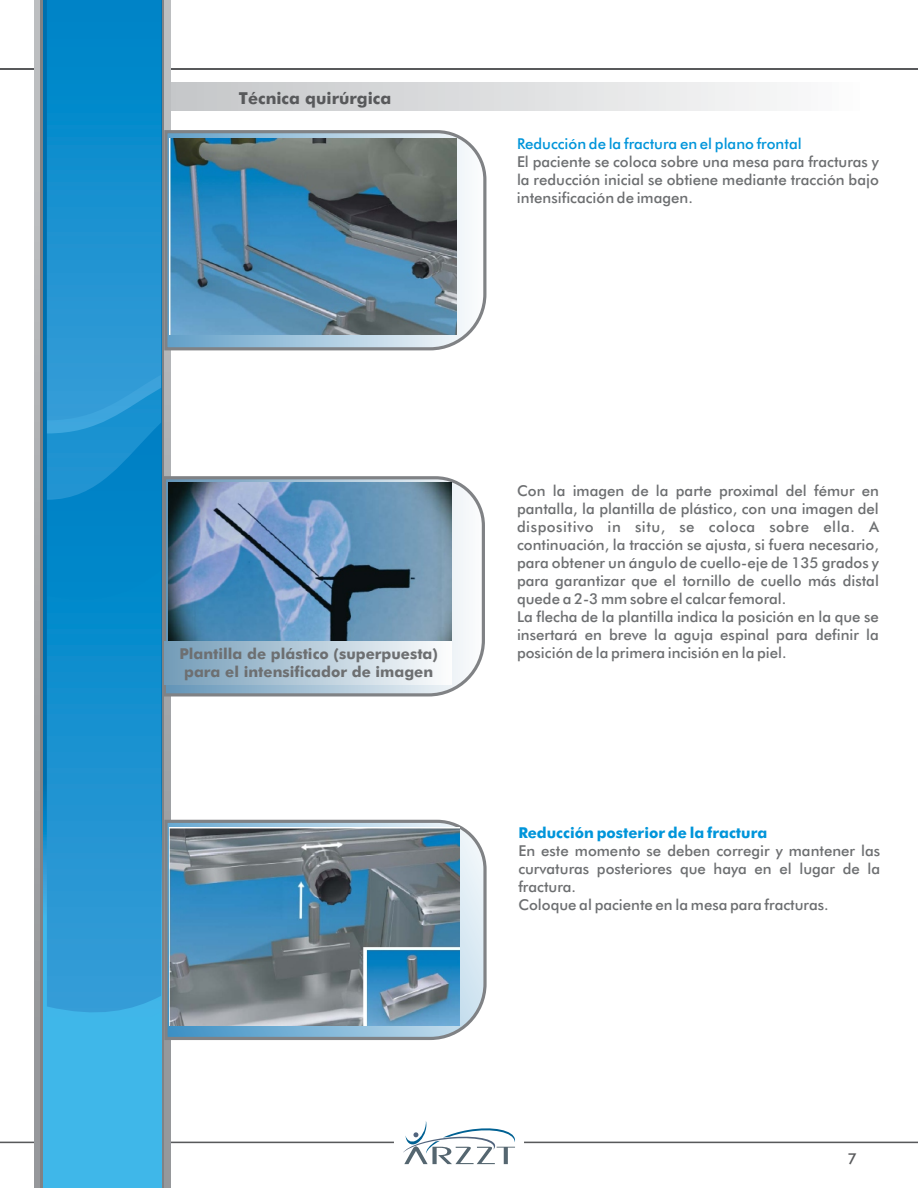
<style>
.page{position:relative;width:918px;height:1188px;background:#fff}
.page>*{position:absolute;margin:0;border:0;box-sizing:border-box;transform-origin:0 0}
.t1{font:700 16.5px "Futura BT";color:#58595b}
.t2{font:500 15px/18px "Futura BT";color:#6d6f71}
.t3{font:700 15px/18px "Futura BT";color:#6d6f71;text-align:center}
.t4{font:500 15px "Futura BT";color:#0095da}
.t5{font:700 15px "Futura BT";color:#0095da}
.t6{font:500 15px "Futura BT";color:#58595b;scale:1.05 1}
</style>
<div class="page">
<div style="left:132px;top:82px;width:764px;height:29px;background:linear-gradient(to right,#c1c3c5,#fefefe)"></div>
<hr style="left:0;top:68px;width:918px;height:1px;background:#58595b">
<svg style="left:0;top:1121px;width:918px;height:43px"></svg>
<div style="left:35px;top:0;width:135px;height:1188px;background:linear-gradient(to bottom,#c1c3c5,#919396)"></div>
<svg style="left:41px;top:0;width:123px;height:1188px;background:#59849b"></svg>
<svg style="left:44px;top:0;width:117px;height:1188px;background:#38afe2"></svg>
<svg style="left:47px;top:607px;width:114px;height:411px;background:#2094d2"></svg>
<div style="left:47px;top:500px;width:114px;height:107px;background:#0086c9"></div>
<svg style="left:47px;top:433px;width:114px;height:67px;background:#128ccc"></svg>
<svg style="left:47px;top:420px;width:114px;height:13px"></svg>
<svg style="left:47px;top:0;width:114px;height:420px;background:#1790cf"></svg>
<svg style="left:163px;top:128px;width:324px;height:224px"></svg>
<img style="left:169px;top:139px;width:288px;height:196px">
<svg style="left:161px;top:475px;width:324px;height:223px"></svg>
<svg style="left:163px;top:818px;width:324px;height:224px"></svg>
<img style="left:168px;top:483px;width:284px;height:158px">
<div style="left:164px;top:641px;width:288px;height:44px;background:linear-gradient(to right,#739cb8,#fcfdfd)"></div>
<img style="left:170px;top:828px;width:289px;height:198px">
<p class="t1" style="left:239px;top:92px;width:154px">Técnica quirúrgica</p>
<p class="t4" style="left:517px;top:138px;width:286px">Reducción de la fractura en el plano frontal</p>
<p class="t2" style="left:517px;top:154px;width:363px;text-align:justify">El paciente se coloca sobre una mesa para fracturas y la reducción inicial se obtiene mediante tracción bajo intensificación de imagen.</p>
<p class="t3" style="left:179px;top:646px;width:260px">Plantilla de plástico (superpuesta) para el intensificador de imagen</p>
<p class="t2" style="left:517px;top:483px;width:363px">Con la imagen de la parte proximal del fémur en pantalla, la plantilla de plástico, con una imagen del dispositivo in situ, se coloca sobre ella. A continuación, la tracción se ajusta, si fuera necesario, para obtener un ángulo de cuello-eje de 135 grados y para garantizar que el tornillo de cuello más distal quede a 2-3 mm sobre el calcar femoral.<br>La flecha de la plantilla indica la posición en la que se insertará en breve la aguja espinal para definir la posición de la primera incisión en la piel.</p>
<p class="t5" style="left:518px;top:827px;width:250px">Reducción posterior de la fractura</p>
<p class="t2" style="left:518px;top:844px;width:363px">En este momento se deben corregir y mantener las curvaturas posteriores que haya en el lugar de la fractura.<br>Coloque al paciente en la mesa para fracturas.</p>
<p class="t6" style="left:848px;top:1152px;width:11px">7</p>
</div>
